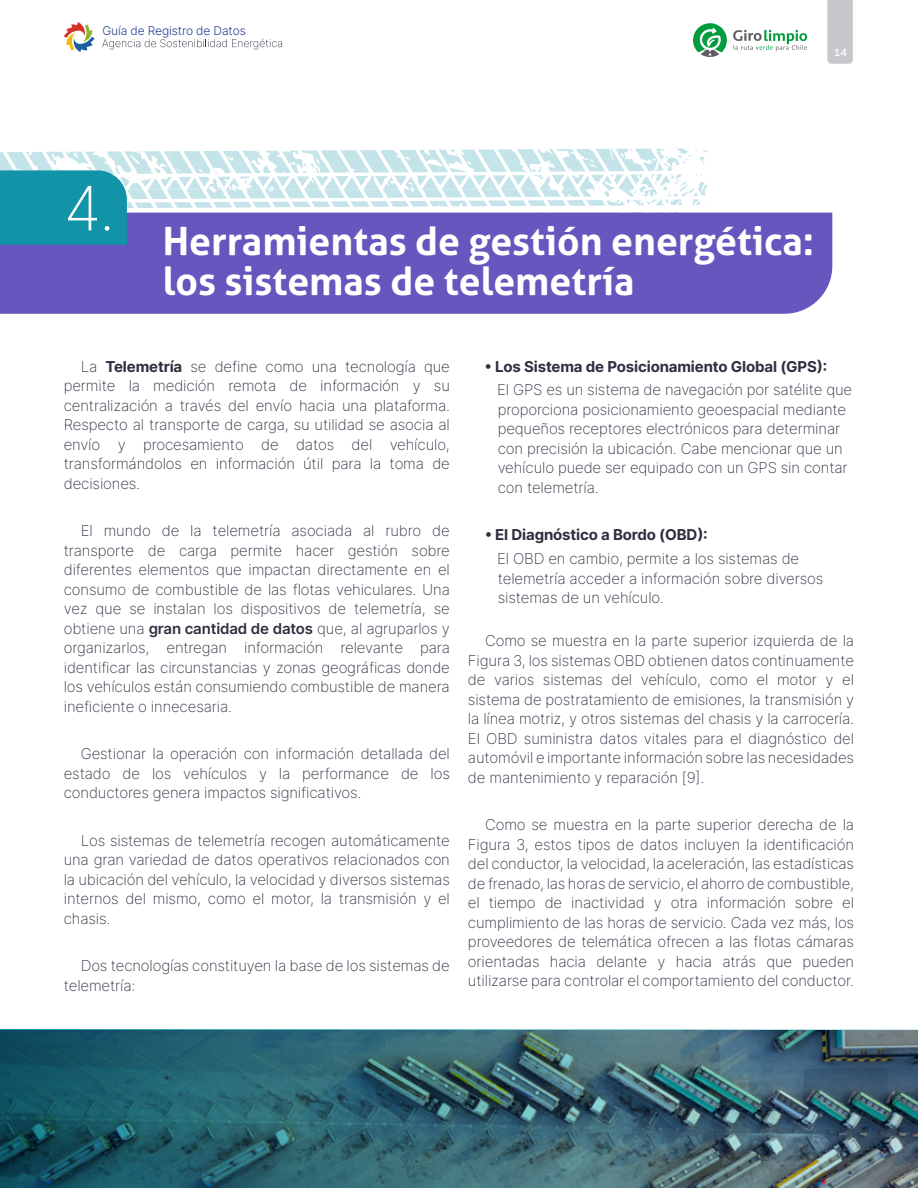
<style>
.page{position:relative;width:918px;height:1188px;background:#fff}
.page>*{position:absolute;margin:0;border:0;box-sizing:border-box;transform-origin:0 0}
.t1{font:700 39px/40.5px "Aller";color:#fff}
.t2{font:200 15px/19.5px "Inter";letter-spacing:-.01em;color:#2e3040;text-align:justify}
.t3{font:700 15px "Inter";letter-spacing:-.01em;color:#2e3040}
.t4{font:300 12px "Inter";letter-spacing:-.01em;color:#253f8e}
.t5{font:10.5px "Amino Regular 5";color:#fff}
.s1{font-weight:700}
.s2{font-weight:600}
</style>
<div class="page">
<div style="left:827px;top:0;width:26px;height:64px;background:#c7c7cc"></div>
<svg style="left:64px;top:22px;width:31px;height:30px"></svg>
<svg style="left:102px;top:39px;width:180px;height:10px"></svg>
<svg style="left:693px;top:23px;width:34px;height:34px"></svg>
<svg style="left:733px;top:30px;width:74px;height:21px"></svg>
<svg style="left:0;top:150px;width:708px;height:63px"></svg>
<div style="left:0;top:213px;width:832px;height:101px;background:#6657bf"></div>
<div style="left:0;top:170px;width:127px;height:75px;background:#1194a7"></div>
<img style="left:0;top:1029px;width:918px;height:159px">
<p class="t4" style="left:102px;top:22px;width:145px">Guía de Registro de Datos</p>
<p class="t5" style="left:834px;top:46px;width:15px">14</p>
<h1 class="t1" style="left:163px;top:220px;width:653px;text-indent:-99px"><sup>4.</sup> Herramientas de gestión energética: los sistemas de telemetría</h1>
<p class="t2" style="left:64px;top:356px;width:388px;text-indent:17px">La <span class="s1">Telemetría</span> se define como una tecnología que permite la medición remota de información y su centralización a través del envío hacia una plataforma.<br>Respecto al transporte de carga, su utilidad se asocia al envío y procesamiento de datos del vehículo, transformándolos en información útil para la toma de decisiones.</p>
<p class="t2" style="left:64px;top:521px;width:388px;text-indent:17px">El mundo de la telemetría asociada al rubro de transporte de carga permite hacer gestión sobre diferentes elementos que impactan directamente en el consumo de combustible de las flotas vehiculares. Una vez que se instalan los dispositivos de telemetría, se obtiene una <span class="s2">gran cantidad de datos</span> que, al agruparlos y organizarlos, entregan información relevante para identificar las circunstancias y zonas geográficas donde los vehículos están consumiendo combustible de manera ineficiente o innecesaria.</p>
<p class="t2" style="left:64px;top:744px;width:388px;text-indent:17px">Gestionar la operación con información detallada del estado de los vehículos y la performance de los conductores genera impactos significativos.</p>
<p class="t2" style="left:64px;top:830px;width:388px;text-indent:17px">Los sistemas de telemetría recogen automáticamente una gran variedad de datos operativos relacionados con la ubicación del vehículo, la velocidad y diversos sistemas internos del mismo, como el motor, la transmisión y el chasis.</p>
<p class="t2" style="left:64px;top:956px;width:388px;text-indent:17px">Dos tecnologías constituyen la base de los sistemas de telemetría:</p>
<p class="t3" style="left:485px;top:355px;width:344px">• Los Sistema de Posicionamiento Global (GPS):</p>
<p class="t2" style="left:497px;top:380px;width:356px;text-align:left">El GPS es un sistema de navegación por satélite que proporciona posicionamiento geoespacial mediante pequeños receptores electrónicos para determinar con precisión la ubicación. Cabe mencionar que un vehículo puede ser equipado con un GPS sin contar con telemetría.</p>
<p class="t3" style="left:485px;top:524px;width:224px">• El Diagnóstico a Bordo (OBD):</p>
<p class="t2" style="left:497px;top:549px;width:328px;text-align:left">El OBD en cambio, permite a los sistemas de telemetría acceder a información sobre diversos sistemas de un vehículo.</p>
<p class="t2" style="left:468px;top:631px;width:388px;text-indent:17px">Como se muestra en la parte superior izquierda de la Figura 3, los sistemas OBD obtienen datos continuamente de varios sistemas del vehículo, como el motor y el sistema de postratamiento de emisiones, la transmisión y la línea motriz, y otros sistemas del chasis y la carrocería.<br>El OBD suministra datos vitales para el diagnóstico del automóvil e importante información sobre las necesidades de mantenimiento y reparación [9].</p>
<p class="t2" style="left:468px;top:815px;width:388px;text-indent:17px">Como se muestra en la parte superior derecha de la Figura 3, estos tipos de datos incluyen la identificación del conductor, la velocidad, la aceleración, las estadísticas de frenado, las horas de servicio, el ahorro de combustible, el tiempo de inactividad y otra información sobre el cumplimiento de las horas de servicio. Cada vez más, los proveedores de telemática ofrecen a las flotas cámaras orientadas hacia delante y hacia atrás que pueden utilizarse para controlar el comportamiento del conductor.</p>
</div>
